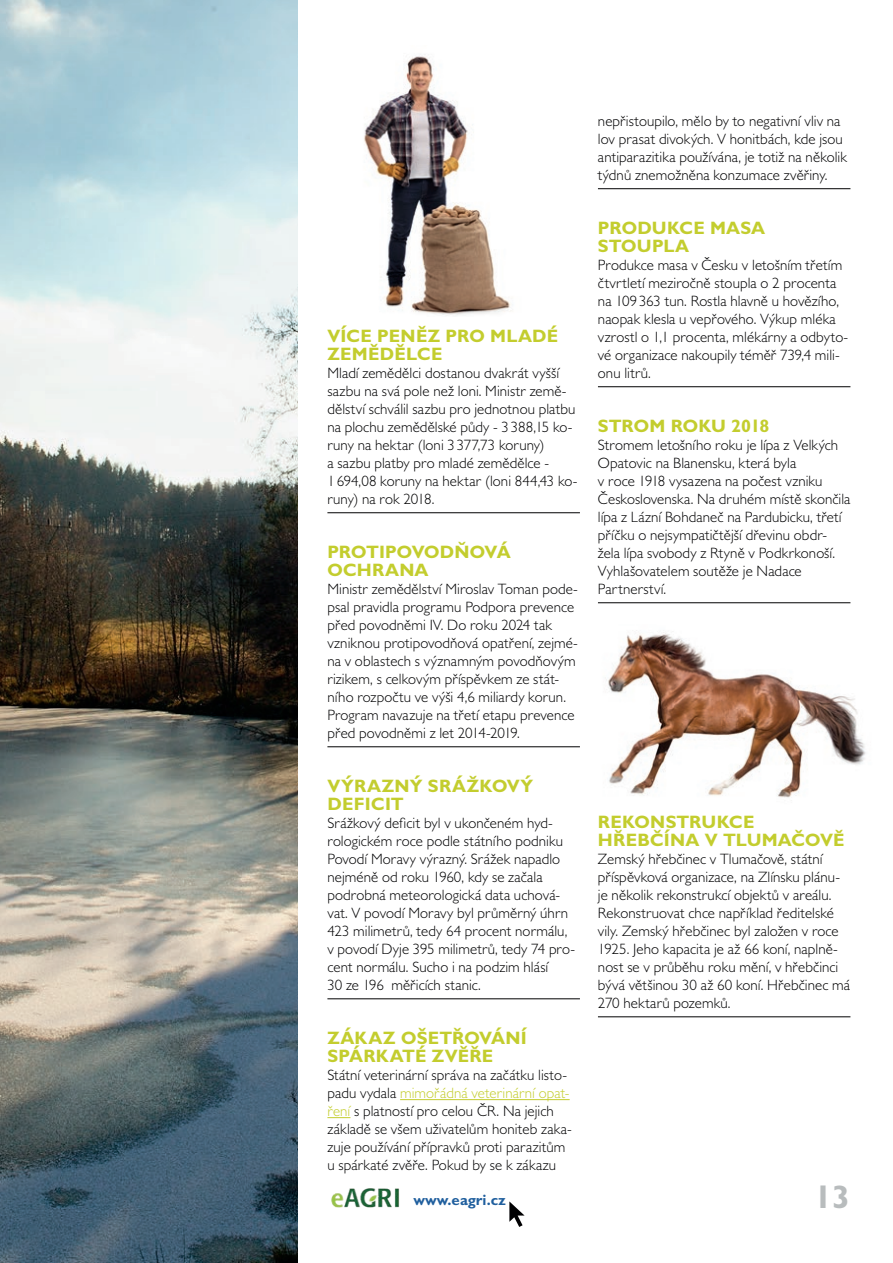
<style>
.page{position:relative;width:893px;height:1263px;background:#fff}
.page>*{position:absolute;margin:0;border:0;box-sizing:border-box;transform-origin:0 0}
.t1{font:700 32.55px "Gill Sans MT Pro";color:#b8bcbd}
.t2{font:700 18px/18px "Gill Sans MT Pro";letter-spacing:.01em;color:#c3cd2e}
.t3{font:300 15px/18px "Gill Sans MT Pro";letter-spacing:.005em;color:#000002}
.t4{font:700 15px "Gill Sans MT Pro";color:#205f9e}
.s1{color:#c3cd2e}
</style>
<div class="page">
<hr style="left:327px;top:512px;width:253px;height:1px;background:#000002">
<hr style="left:327px;top:746px;width:253px;height:1px;background:#000002">
<hr style="left:327px;top:998px;width:253px;height:1px;background:#000002">
<hr style="left:400px;top:1099px;width:170px;height:1px;background:#c3cd2e">
<svg style="left:327px;top:1117px;width:23px;height:1px"></svg>
<hr style="left:598px;top:188px;width:252px;height:1px;background:#000002">
<hr style="left:598px;top:386px;width:252px;height:1px;background:#000002">
<hr style="left:598px;top:602px;width:252px;height:1px;background:#000002">
<hr style="left:598px;top:1016px;width:252px;height:1px;background:#000002">
<img style="left:364px;top:54px;width:148px;height:262px">
<img style="left:606px;top:630px;width:260px;height:168px">
<img style="left:0;top:0;width:298px;height:1263px">
<img style="left:331px;top:1188px;width:68px;height:20px">
<svg style="left:509px;top:1201px;width:16px;height:26px"></svg>
<p class="t2" style="left:327px;top:327px;width:232px">VÍCE PENĚZ PRO MLADÉ<br>ZEMĚDĚLCE</p>
<p class="t3" style="left:327px;top:364px;width:252px">Mladí zemědělci dostanou dvakrát vyšší sazbu na svá pole než loni. Ministr země&shy;dělství schválil sazbu pro jednotnou platbu na plochu zemědělské půdy - 3 388,15 ko&shy;runy na hektar (loni 3377,73 koruny)<br>a sazbu platby pro mladé zemědělce -<br>1 694,08 koruny na hektar (loni 844,43 ko&shy;runy) na rok 2018.</p>
<p class="t2" style="left:327px;top:543px;width:185px">PROTIPOVODŇOVÁ<br>OCHRANA</p>
<p class="t3" style="left:327px;top:580px;width:252px">Ministr zemědělství Miroslav Toman pode&shy;psal pravidla programu Podpora prevence před povodněmi IV. Do roku 2024 tak vzniknou protipovodňová opatření, zejmé&shy;na v oblastech s významným povodňovým rizikem, s celkovým příspěvkem ze stát&shy;ního rozpočtu ve výši 4,6 miliardy korun.<br>Program navazuje na třetí etapu prevence před povodněmi z let 2014-2019.</p>
<p class="t2" style="left:327px;top:777px;width:207px">VÝRAZNÝ SRÁŽKOVÝ<br>DEFICIT</p>
<p class="t3" style="left:327px;top:814px;width:249px">Srážkový deficit byl v ukončeném hyd&shy;rologickém roce podle státního podniku Povodí Moravy výrazný. Srážek napadlo nejméně od roku 1960, kdy se začala podrobná meteorologická data uchová&shy;vat. V povodí Moravy byl průměrný úhrn 423 milimetrů, tedy 64 procent normálu, v povodí Dyje 395 milimetrů, tedy 74 pro&shy;cent normálu. Sucho i na podzim hlásí<br>30 ze 196 měřicích stanic.</p>
<p class="t2" style="left:327px;top:1029px;width:201px">ZÁKAZ OŠETŘOVÁNÍ<br>SPÁRKATÉ ZVĚŘE</p>
<p class="t3" style="left:327px;top:1066px;width:246px">Státní veterinární správa na začátku listo&shy;padu vydala <span class="s1">mimořádná veterinární opat&shy;ření</span> s platností pro celou ČR. Na jejich základě se všem uživatelům honiteb zaka&shy;zuje používání přípravků proti parazitům u spárkaté zvěře. Pokud by se k zákazu</p>
<p class="t3" style="left:598px;top:112px;width:251px">nepřistoupilo, mělo by to negativní vliv na lov prasat divokých. V honitbách, kde jsou antiparazitika používána, je totiž na několik týdnů znemožněna konzumace zvěřiny.</p>
<p class="t2" style="left:598px;top:219px;width:169px">PRODUKCE MASA<br>STOUPLA</p>
<p class="t3" style="left:598px;top:256px;width:252px">Produkce masa v Česku v letošním třetím čtvrtletí meziročně stoupla o 2 procenta na 109363 tun. Rostla hlavně u hovězího, naopak klesla u vepřového. Výkup mléka vzrostl o 1,1 procenta, mlékárny a odbyto&shy;vé organizace nakoupily téměř 739,4 mili&shy;onu litrů.</p>
<p class="t2" style="left:598px;top:417px;width:173px">STROM ROKU 2018</p>
<p class="t3" style="left:598px;top:436px;width:254px">Stromem letošního roku je lípa z Velkých Opatovic na Blanensku, která byla<br>v roce 1918 vysazena na počest vzniku Československa. Na druhém místě skončila lípa z Lázní Bohdaneč na Pardubicku, třetí příčku o nejsympatičtější dřevinu obdr&shy;žela lípa svobody z Rtyně v Podkrkonoší.<br>Vyhlašovatelem soutěže je Nadace Partnerství.</p>
<p class="t2" style="left:598px;top:813px;width:248px">REKONSTRUKCE<br>HŘEBČÍNA V TLUMAČOVĚ</p>
<p class="t3" style="left:598px;top:850px;width:254px">Zemský hřebčinec v Tlumačově, státní příspěvková organizace, na Zlínsku plánu&shy;je několik rekonstrukcí objektů v areálu.<br>Rekonstruovat chce například ředitelské vily. Zemský hřebčinec byl založen v roce 1925. Jeho kapacita je až 66 koní, naplně&shy;nost se v průběhu roku mění, v hřebčinci bývá většinou 30 až 60 koní. Hřebčinec má 270 hektarů pozemků.</p>
<p class="t4" style="left:413px;top:1190px;width:94px">www.eagri.cz</p>
<h1 class="t1" style="left:814px;top:1176px;width:37px">13</h1>
</div>
